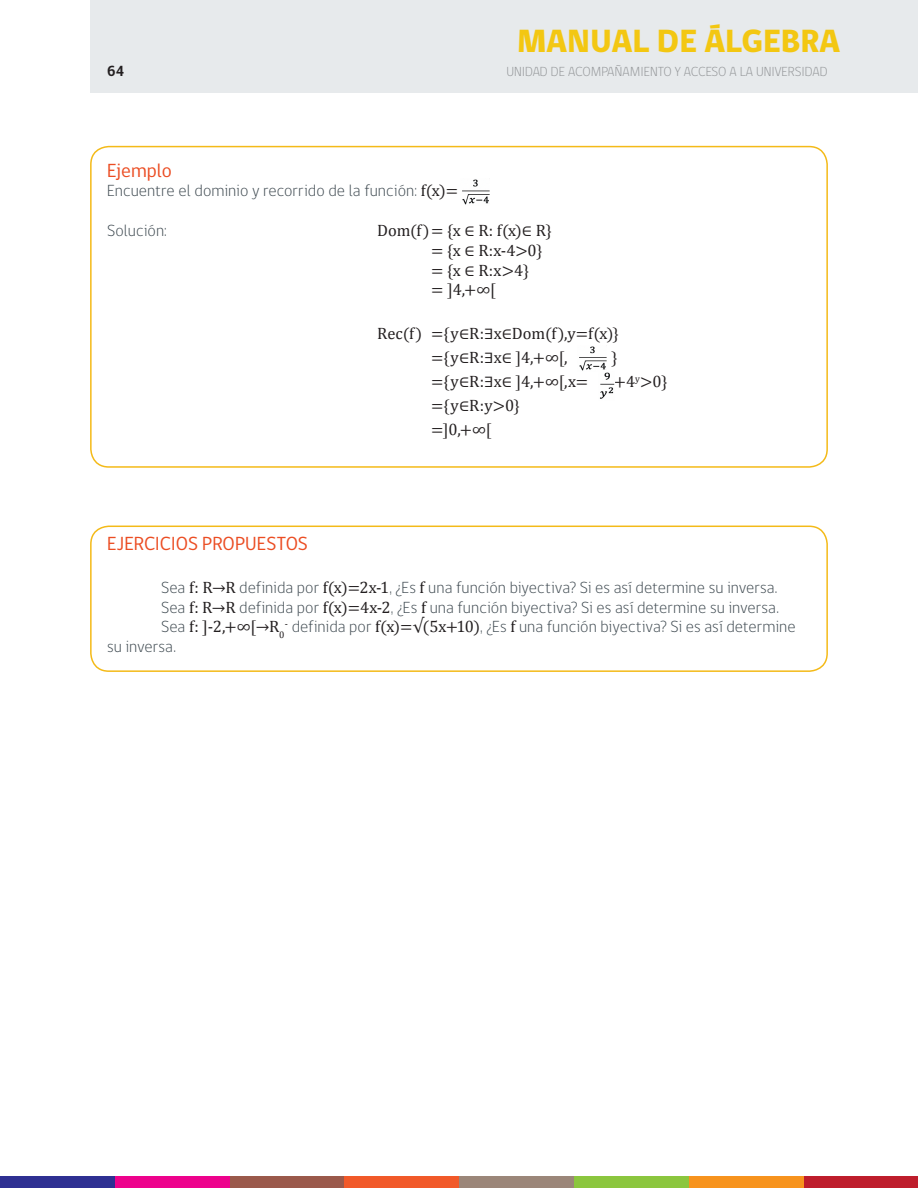
<style>
.page{position:relative;width:918px;height:1188px;background:#fff}
.page>*{position:absolute;margin:0;border:0;box-sizing:border-box;transform-origin:0 0}
.t1{font:800 33px "gob CL";color:#f3c712}
.t2{font:19.5px "gob CL";color:#eb4d23}
.t3{font:300 16.5px "gob CL";letter-spacing:.005em;color:#3e4950}
.t4{font:16.5px/19.8px "Cambria Math";color:#231f20}
.t5{font:700 15px "gob CL";color:#231f20}
.t6{font:300 13.5px "gob CL";color:#939598}
.s1{font-family:"Cambria Math";font-weight:400;color:#231f20}
</style>
<div class="page">
<div style="left:90px;top:0;width:828px;height:92px;background:#e7eaec"></div>
<div style="left:0;top:1177px;width:115px;height:11px;background:#2e3092"></div>
<div style="left:115px;top:1177px;width:115px;height:11px;background:#ed028c"></div>
<div style="left:230px;top:1177px;width:114px;height:11px;background:#9a594b"></div>
<div style="left:344px;top:1177px;width:115px;height:11px;background:#f15929"></div>
<div style="left:459px;top:1177px;width:115px;height:11px;background:#9b8679"></div>
<div style="left:574px;top:1177px;width:115px;height:11px;background:#8bc63e"></div>
<div style="left:689px;top:1177px;width:115px;height:11px;background:#f7931d"></div>
<div style="left:804px;top:1177px;width:114px;height:11px;background:#be1d2c"></div>
<img style="left:600px;top:372px;width:14px;height:27px">
<img style="left:579px;top:346px;width:27px;height:25px">
<img style="left:462px;top:179px;width:27px;height:26px">
<div style="left:90px;top:146px;width:738px;height:322px;border:2px solid #f4ba18;border-radius:18px"></div>
<div style="left:90px;top:526px;width:738px;height:146px;border:2px solid #f4ba18;border-radius:18px"></div>
<p class="t5" style="left:107px;top:61px;width:19px">64</p>
<h1 class="t1" style="left:518px;top:19px;width:324px">MANUAL DE ÁLGEBRA</h1>
<p class="t6" style="left:506px;top:62px;width:323px">UNIDAD DE ACOMPAÑAMIENTO Y ACCESO A LA UNIVERSIDAD</p>
<p class="t2" style="left:107px;top:157px;width:66px">Ejemplo</p>
<p class="t3" style="left:107px;top:180px;width:352px">Encuentre el dominio y recorrido de la función: <span class="s1">f(x)=</span></p>
<p class="t3" style="left:107px;top:219px;width:61px">Solución:</p>
<p class="t4" style="left:431px;top:220px;width:122px;text-indent:-54px">Dom(f)= {x ∈ R: f(x)∈ R} = {x ∈ R:x-4&gt;0} = {x ∈ R:x&gt;4}<br>= ]4,+∞[</p>
<p class="t4" style="left:377px;top:321px;width:243px;line-height:24px;text-align:center">Rec(f) ={y∈R:∃x∈Dom(f),y=f(x)} ={y∈R:∃x∈ ]4,+∞[,</p>
<p class="t4" style="left:611px;top:348px;width:8px">}</p>
<p class="t4" style="left:431px;top:372px;width:159px">={y∈R:∃x∈ ]4,+∞[,x=</p>
<p class="t4" style="left:614px;top:372px;width:55px">+4<sup>y</sup>&gt;0}</p>
<p class="t4" style="left:431px;top:393px;width:90px;line-height:24px">={y∈R:y&gt;0} =]0,+∞[</p>
<p class="t2" style="left:107px;top:530px;width:202px">EJERCICIOS PROPUESTOS</p>
<p class="t3" style="left:161px;top:576px;width:618px">Sea <span class="s1">f: R→R</span> definida por <span class="s1">f(x)=2x-1</span>, ¿Es <span class="s1">f</span> una función biyectiva? Si es así determine su inversa.</p>
<p class="t3" style="left:161px;top:596px;width:619px">Sea <span class="s1">f: R→R</span> definida por <span class="s1">f(x)=4x-2</span>, ¿Es <span class="s1">f</span> una función biyectiva? Si es así determine su inversa.</p>
<p class="t3" style="left:161px;top:616px;width:636px">Sea <span class="s1">f: ]-2,+∞[→R</span><sub>0</sub><sup>-</sup> definida por <span class="s1">f(x)=√(5x+10)</span>, ¿Es <span class="s1">f</span> una función biyectiva? Si es así determine</p>
<p class="t3" style="left:107px;top:635px;width:70px">su inversa.</p>
</div>
